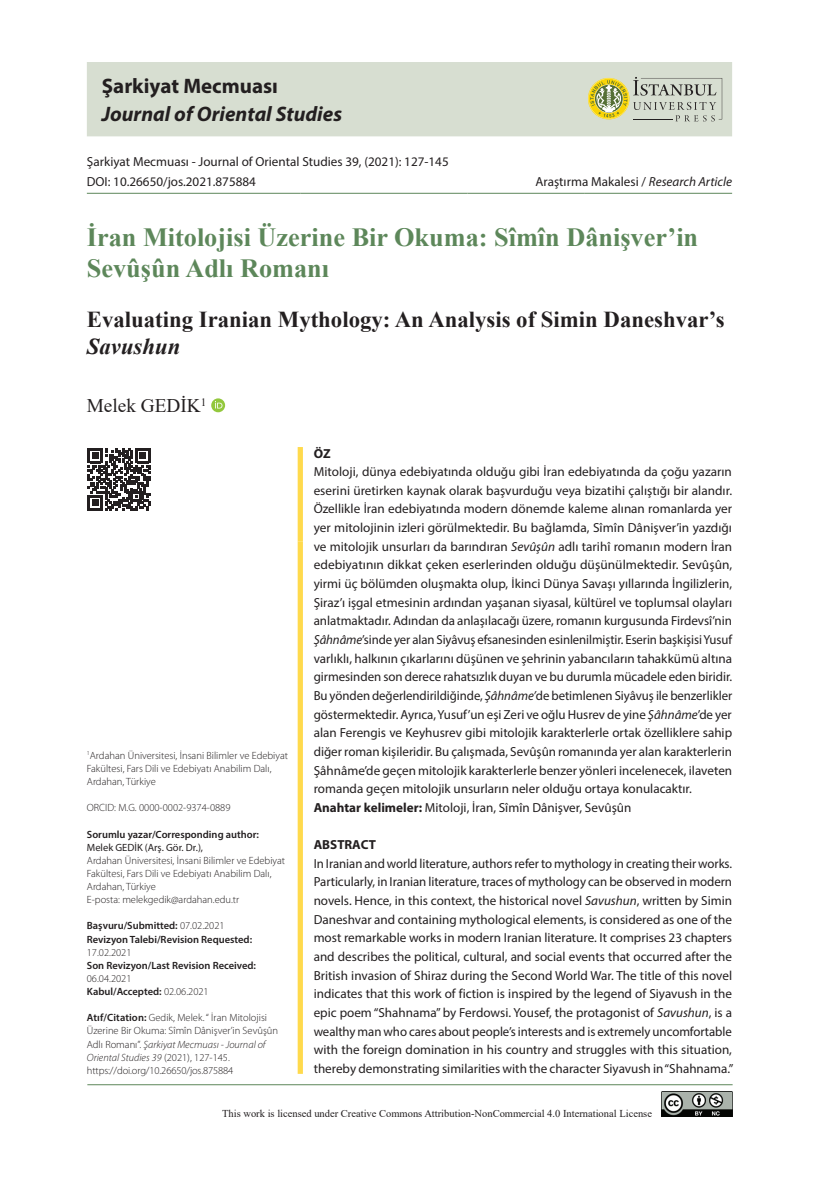
<style>
.page{position:relative;width:819px;height:1191px;background:#fff}
.page>*{position:absolute;margin:0;border:0;box-sizing:border-box;transform-origin:0 0}
.t1{font:700 26.25px/31.5px "Times New Roman";color:#5d875a}
.t2{font:700 22.75px "Times New Roman";color:#231f20}
.t3{font:italic 700 22.75px "Times New Roman";color:#231f20}
.t4{font:italic 700 21px "Myriad Pro";color:#231f20}
.t5{font:700 21px "Myriad Pro";color:#231f20}
.t6{font:19.25px "Times New Roman";color:#231f20}
.t7{font:13.12px/18.6px "Myriad Pro";color:#231f20}
.t8{font:700 13.12px "Myriad Pro";color:#231f20}
.t9{font:300 10.5px/13.1px "Myriad Pro";color:#231f20}
.t10{font:600 10.5px/13.1px "Myriad Pro";color:#231f20}
.t11{font:10.5px "Times New Roman";color:#231f20}
.t12{font:10.5px "Myriad Pro";color:#231f20}
.s1{font-style:italic}
.s2{font-weight:700}
.s3{font-weight:300}
.s4{font-weight:600}
</style>
<div class="page">
<div style="left:87px;top:62px;width:645px;height:74px;background:#d7ded1"></div>
<div style="left:297px;top:447px;width:6px;height:94px;background:#ffda4d"></div>
<div style="left:297px;top:541px;width:6px;height:532px;background:#ffda4d"></div>
<hr style="left:87px;top:193px;width:213px;height:1px;background:#5d875a">
<hr style="left:300px;top:193px;width:167px;height:1px;background:#5d875a">
<hr style="left:467px;top:193px;width:117px;height:1px;background:#5d875a">
<hr style="left:584px;top:193px;width:148px;height:1px;background:#5d875a">
<svg style="left:588px;top:77px;width:134px;height:44px;background:#c2c5a3"></svg>
<svg style="left:211px;top:398px;width:14px;height:14px"></svg>
<svg style="left:215px;top:401px;width:7px;height:7px"></svg>
<svg style="left:88px;top:448px;width:62px;height:62px"></svg>
<img style="left:661px;top:1091px;width:71px;height:25px">
<hr style="left:87px;top:1084px;width:645px;height:1px;background:#5d875a">
<h3 class="t5" style="left:102px;top:72px;width:178px">Şarkiyat Mecmuası</h3>
<h3 class="t4" style="left:102px;top:100px;width:242px">Journal of Oriental Studies</h3>
<p class="t7" style="left:87px;top:152px;width:363px;line-height:19.8px">Şarkiyat Mecmuası - Journal of Oriental Studies 39, (2021): 127-145<br>DOI: 10.26650/jos.2021.875884</p>
<p class="t7" style="left:535px;top:172px;width:198px">Araştırma Makalesi / <span class="s1">Research Article</span></p>
<h1 class="t1" style="left:87px;top:220px;width:613px">İran Mitolojisi Üzerine Bir Okuma: Sîmîn Dânişver’in<br>Sevûşûn Adlı Romanı</h1>
<h2 class="t2" style="left:87px;top:303px;width:639px">Evaluating Iranian Mythology: An Analysis of Simin Daneshvar’s</h2>
<h2 class="t3" style="left:87px;top:330px;width:95px">Savushun</h2>
<h3 class="t6" style="left:87px;top:392px;width:121px">Melek GEDİK<sup>1</sup></h3>
<p class="t8" style="left:314px;top:444px;width:18px">ÖZ</p>
<p class="t7" style="left:314px;top:462px;width:420px">Mitoloji, dünya edebiyatında olduğu gibi İran edebiyatında da çoğu yazarın eserini üretirken kaynak olarak başvurduğu veya bizatihi çalıştığı bir alandır.<br>Özellikle İran edebiyatında modern dönemde kaleme alınan romanlarda yer yer mitolojinin izleri görülmektedir. Bu bağlamda, Sîmîn Dânişver’in yazdığı ve mitolojik unsurları da barındıran <span class="s1">Sevûşûn</span> adlı tarihî romanın modern İran edebiyatının dikkat çeken eserlerinden olduğu düşünülmektedir. Sevûşûn, yirmi üç bölümden oluşmakta olup, İkinci Dünya Savaşı yıllarında İngilizlerin, Şiraz’ı işgal etmesinin ardından yaşanan siyasal, kültürel ve toplumsal olayları anlatmaktadır. Adından da anlaşılacağı üzere, romanın kurgusunda Firdevsî’nin <span class="s1">Şâhnâme</span>’sinde yer alan Siyâvuş efsanesinden esinlenilmiştir. Eserin başkişisi Yusuf varlıklı, halkının çıkarlarını düşünen ve şehrinin yabancıların tahakkümü altına girmesinden son derece rahatsızlık duyan ve bu durumla mücadele eden biridir.<br>Bu yönden değerlendirildiğinde, <span class="s1">Şâhnâme’</span>de betimlenen Siyâvuş ile benzerlikler göstermektedir. Ayrıca, Yusuf’un eşi Zeri ve oğlu Husrev de yine <span class="s1">Şâhnâme</span>’de yer alan Ferengis ve Keyhusrev gibi mitolojik karakterlerle ortak özelliklere sahip diğer roman kişileridir. Bu çalışmada, Sevûşûn romanında yer alan karakterlerin Şâhnâme’de geçen mitolojik karakterlerle benzer yönleri incelenecek, ilaveten romanda geçen mitolojik unsurların neler olduğu ortaya konulacaktır.<br><span class="s2">Anahtar kelimeler:</span> Mitoloji, İran, Sîmîn Dânişver, Sevûşûn</p>
<p class="t8" style="left:314px;top:836px;width:64px">ABSTRACT</p>
<p class="t7" style="left:314px;top:853px;width:421px;text-align:justify">In Iranian and world literature, authors refer to mythology in creating their works.<br>Particularly, in Iranian literature, traces of mythology can be observed in modern novels. Hence, in this context, the historical novel <span class="s1">Savushun</span>, written by Simin Daneshvar and containing mythological elements, is considered as one of the most remarkable works in modern Iranian literature. It comprises 23 chapters and describes the political, cultural, and social events that occurred after the British invasion of Shiraz during the Second World War. The title of this novel indicates that this work of fiction is inspired by the legend of Siyavush in the epic poem “Shahnama” by Ferdowsi. Yousef, the protagonist of <span class="s1">Savushun</span>, is a wealthy man who cares about people’s interests and is extremely uncomfortable with the foreign domination in his country and struggles with this situation, thereby demonstrating similarities with the character Siyavush in “Shahnama.”</p>
<p class="t11" style="left:222px;top:1105px;width:431px">This work is licensed under Creative Commons Attribution-NonCommercial 4.0 International License</p>
<p class="t9" style="left:87px;top:748px;width:203px"><sup>1</sup>Ardahan Üniversitesi, İnsani Bilimler ve Edebiyat<br>Fakültesi, Fars Dili ve Edebiyatı Anabilim Dalı,<br>Ardahan, Türkiye</p>
<p class="t9" style="left:87px;top:801px;width:145px">ORCID: M.G. 0000-0002-9374-0889</p>
<p class="t10" style="left:87px;top:827px;width:174px">Sorumlu yazar/Corresponding author:</p>
<p class="t12" style="left:87px;top:840px;width:118px">Melek GEDİK (Arş. Gör. Dr.),</p>
<p class="t9" style="left:87px;top:853px;width:200px">Ardahan Üniversitesi, İnsani Bilimler ve Edebiyat Fakültesi, Fars Dili ve Edebiyatı Anabilim Dalı, Ardahan, Türkiye<br>E-posta: melekgedik@ardahan.edu.tr</p>
<p class="t10" style="left:87px;top:919px;width:167px">Başvuru/Submitted: <span class="s3">07.02.2021<br></span>Revizyon Talebi/Revision Requested:</p>
<p class="t9" style="left:87px;top:945px;width:46px">17.02.2021</p>
<p class="t10" style="left:87px;top:958px;width:171px">Son Revizyon/Last Revision Received:</p>
<p class="t9" style="left:87px;top:971px;width:123px">06.04.2021<br><span class="s4">Kabul/Accepted:</span> 02.06.2021</p>
<p class="t9" style="left:87px;top:1011px;width:193px"><span class="s4">Atıf/Citation:</span> Gedik, Melek. “ İran Mitolojisi Üzerine Bir Okuma: Sîmîn Dânişver’in Sevûşûn Adlı Romanı”. <span class="s1">Şarkiyat Mecmuası - Journal of Oriental Studies 39</span> (2021), 127-145. https://doi.org/10.26650/jos.875884</p>
</div>
